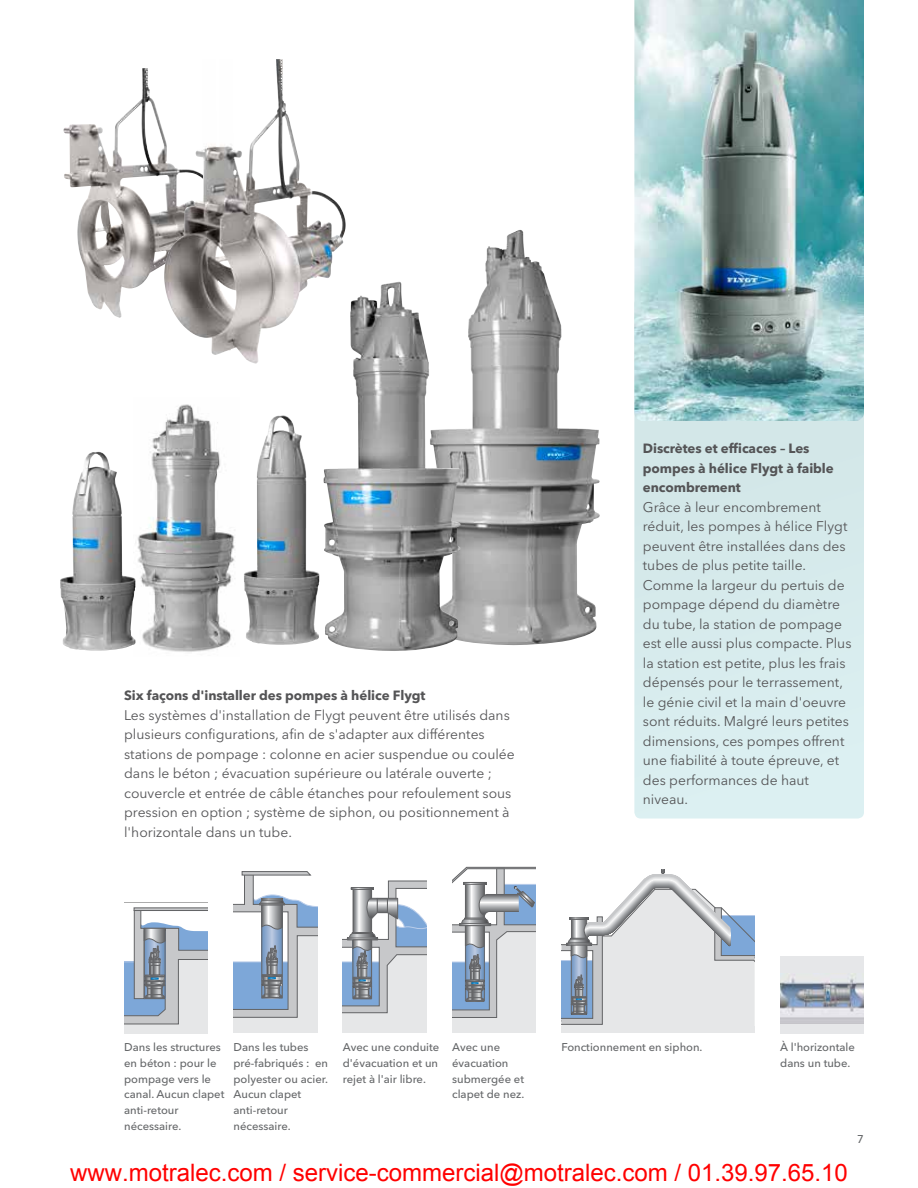
<style>
.page{position:relative;width:918px;height:1188px;background:#fff}
.page>*{position:absolute;margin:0;border:0;box-sizing:border-box;transform-origin:0 0}
.t1{font:24px "Arial";color:#f00}
.t2{font:13.8px/19.5px "Avenir Next LT Pro";color:#545456}
.t3{font:700 13.35px/19.5px "Avenir Next LT Pro";letter-spacing:-.005em;color:#545456}
.t4{font:500 11.25px/15.8px "Avenir Next LT Pro";color:#656769}
</style>
<div class="page">
<img style="left:63px;top:68px;width:83px;height:250px">
<img style="left:164px;top:59px;width:118px;height:237px">
<img style="left:461px;top:230px;width:139px;height:416px">
<img style="left:137px;top:404px;width:98px;height:248px">
<img style="left:244px;top:415px;width:76px;height:230px">
<img style="left:60px;top:451px;width:76px;height:200px">
<img style="left:323px;top:282px;width:138px;height:369px">
<div style="left:780px;top:956px;width:84px;height:77px;background:#e6e7e9"></div>
<svg style="left:233px;top:871px;width:84px;height:154px"></svg>
<svg style="left:343px;top:880px;width:84px;height:145px"></svg>
<svg style="left:124px;top:907px;width:84px;height:118px"></svg>
<svg style="left:452px;top:866px;width:84px;height:159px"></svg>
<svg style="left:562px;top:870px;width:193px;height:157px"></svg>
<img style="left:780px;top:975px;width:84px;height:49px">
<div style="left:634px;top:421px;width:230px;height:398px;background:#d7ebed"></div>
<img style="left:634px;top:0;width:230px;height:421px">
<div style="left:124px;top:1025px;width:84px;height:8px;background:#e6e7e8"></div>
<div style="left:233px;top:1025px;width:84px;height:8px;background:#e6e7e8"></div>
<div style="left:343px;top:1025px;width:84px;height:8px;background:#e6e7e8"></div>
<div style="left:452px;top:1025px;width:84px;height:8px;background:#e6e7e8"></div>
<div style="left:562px;top:1027px;width:193px;height:6px;background:#e6e7e8"></div>
<p class="t3" style="left:124px;top:686px;width:303px">Six façons d'installer des pompes à hélice Flygt</p>
<p class="t2" style="left:124px;top:705px;width:392px">Les systèmes d'installation de Flygt peuvent être utilisés dans plusieurs configurations, afin de s'adapter aux différentes stations de pompage : colonne en acier suspendue ou coulée dans le béton ; évacuation supérieure ou latérale ouverte ; couvercle et entrée de câble étanches pour refoulement sous pression en option ; système de siphon, ou positionnement à l'horizontale dans un tube.</p>
<p class="t3" style="left:643px;top:439px;width:192px">Discrètes et efficaces – Les pompes à hélice Flygt à faible encombrement</p>
<p class="t2" style="left:643px;top:497px;width:210px">Grâce à leur encombrement réduit, les pompes à hélice Flygt peuvent être installées dans des tubes de plus petite taille.<br>Comme la largeur du pertuis de pompage dépend du diamètre du tube, la station de pompage est elle aussi plus compacte. Plus la station est petite, plus les frais dépensés pour le terrassement, le génie civil et la main d'oeuvre sont réduits. Malgré leurs petites dimensions, ces pompes offrent une fiabilité à toute épreuve, et des performances de haut niveau.</p>
<p class="t4" style="left:124px;top:1039px;width:102px">Dans les structures en béton : pour le pompage vers le canal. Aucun clapet anti-retour nécessaire.</p>
<p class="t4" style="left:233px;top:1039px;width:96px">Dans les tubes pré-fabriqués : en polyester ou acier.<br>Aucun clapet anti-retour nécessaire.</p>
<p class="t4" style="left:343px;top:1039px;width:98px;text-align:justify">Avec une conduite d'évacuation et un rejet à l'air libre.</p>
<p class="t4" style="left:452px;top:1039px;width:74px">Avec une évacuation submergée et clapet de nez.</p>
<p class="t4" style="left:562px;top:1039px;width:143px">Fonctionnement en siphon.</p>
<p class="t4" style="left:780px;top:1039px;width:76px">À l'horizontale dans un tube.</p>
<h1 class="t1" style="left:70px;top:1164px;width:779px">www.motralec.com / service-commercial@motralec.com / 01.39.97.65.10</h1>
<p class="t4" style="left:857px;top:1131px;width:8px">7</p>
</div>
